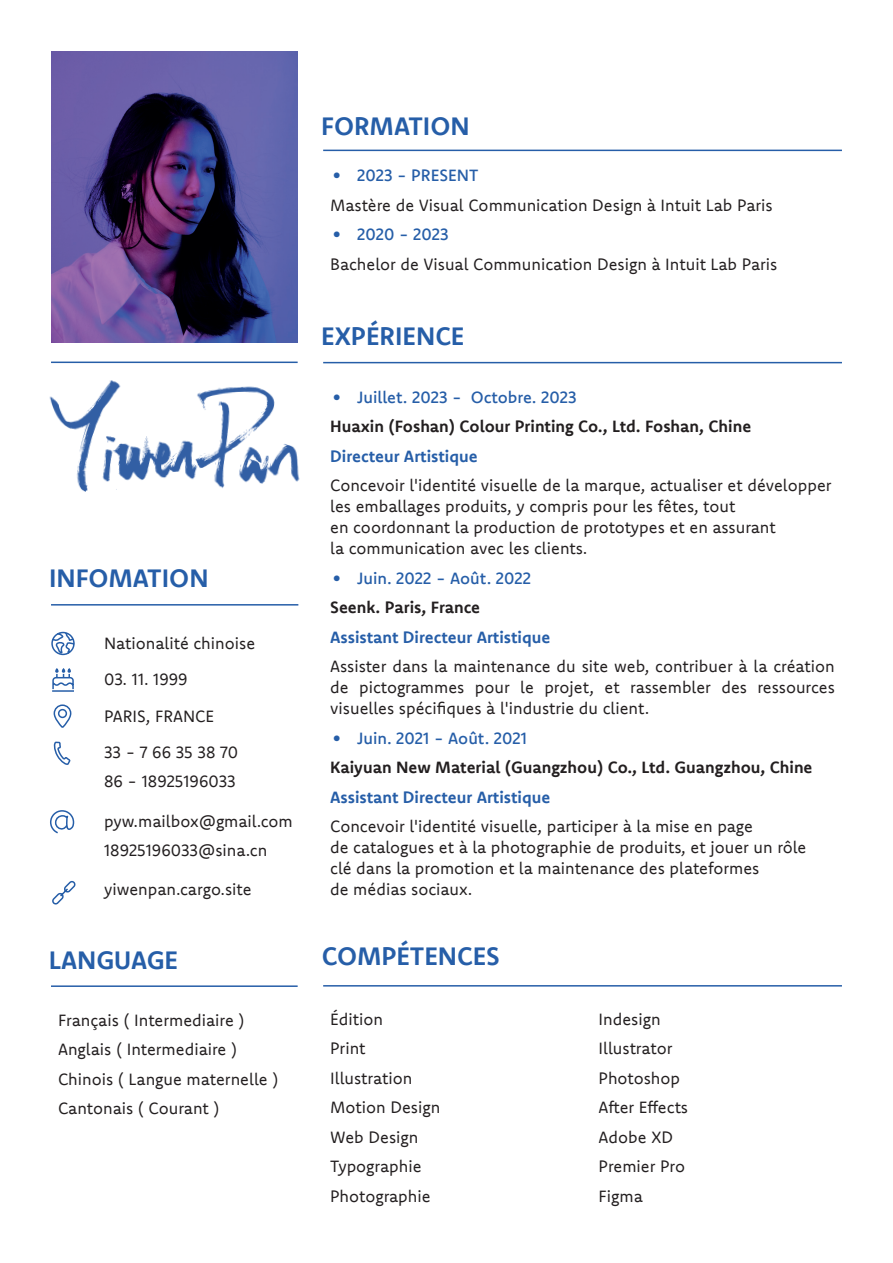
<style>
.page{position:relative;width:893px;height:1263px;background:#fff}
.page>*{position:absolute;margin:0;border:0;box-sizing:border-box;transform-origin:0 0}
.t1{font:700 25.5px "Komet";color:#265ea8}
.t2{font:16.5px/29.5px "Komet";color:#231f20}
.t3{font:700 16.5px "Komet";color:#231f20}
.t4{font:500 16.5px "Komet";color:#265ea8}
.t5{font:700 16.5px "Komet";color:#265ea8}
</style>
<div class="page">
<hr style="left:51px;top:362px;width:247px;height:1px;background:#265ea8">
<hr style="left:51px;top:985px;width:247px;height:2px;background:#265ea8">
<hr style="left:323px;top:150px;width:519px;height:1px;background:#265ea8">
<hr style="left:323px;top:985px;width:519px;height:1px;background:#265ea8">
<hr style="left:323px;top:362px;width:519px;height:1px;background:#265ea8">
<img style="left:51px;top:51px;width:247px;height:291px">
<hr style="left:51px;top:604px;width:247px;height:1px;background:#265ea8">
<svg style="left:51px;top:631px;width:24px;height:25px"></svg>
<svg style="left:52px;top:669px;width:22px;height:23px"></svg>
<svg style="left:54px;top:741px;width:17px;height:24px"></svg>
<svg style="left:50px;top:810px;width:25px;height:24px"></svg>
<svg style="left:53px;top:704px;width:19px;height:24px"></svg>
<svg style="left:52px;top:880px;width:23px;height:25px"></svg>
<img style="left:49px;top:380px;width:251px;height:112px">
<h1 class="t1" style="left:49px;top:562px;width:161px">INFOMATION</h1>
<p class="t2" style="left:104px;top:628px;width:153px">Nationalité chinoise</p>
<p class="t2" style="left:104px;top:664px;width:85px">03. 11. 1999</p>
<p class="t2" style="left:104px;top:700px;width:112px">PARIS, FRANCE</p>
<p class="t2" style="left:104px;top:737px;width:136px">33 - 7 66 35 38 70<br>86 - 18925196033</p>
<p class="t2" style="left:104px;top:806px;width:190px">pyw.mailbox@gmail.com<br>18925196033@sina.cn</p>
<p class="t2" style="left:104px;top:874px;width:149px">yiwenpan.cargo.site</p>
<h1 class="t1" style="left:49px;top:943px;width:131px">LANGUAGE</h1>
<p class="t2" style="left:58px;top:1005px;width:222px">Français ( Intermediaire )<br>Anglais ( Intermediaire )<br>Chinois ( Langue maternelle )<br>Cantonais ( Courant )</p>
<h1 class="t1" style="left:321px;top:109px;width:150px">FORMATION</h1>
<p class="t4" style="left:332px;top:165px;width:148px">• 2023 - PRESENT</p>
<p class="t2" style="left:330px;top:190px;width:444px">Mastère de Visual Communication Design à Intuit Lab Paris</p>
<p class="t4" style="left:332px;top:224px;width:118px">• 2020 - 2023</p>
<p class="t2" style="left:330px;top:249px;width:449px">Bachelor de Visual Communication Design à Intuit Lab Paris</p>
<h1 class="t1" style="left:321px;top:320px;width:145px">EXPÉRIENCE</h1>
<p class="t4" style="left:332px;top:386px;width:246px">• Juillet. 2023 - Octobre. 2023</p>
<p class="t3" style="left:330px;top:416px;width:423px">Huaxin (Foshan) Colour Printing Co., Ltd. Foshan, Chine</p>
<p class="t5" style="left:330px;top:445px;width:149px">Directeur Artistique</p>
<p class="t2" style="left:330px;top:475px;width:503px;line-height:21px">Concevoir l'identité visuelle de la marque, actualiser et développer les emballages produits, y compris pour les fêtes, tout<br>en coordonnant la production de prototypes et en assurant<br>la communication avec les clients.</p>
<p class="t4" style="left:332px;top:567px;width:201px">• Juin. 2022 - Août. 2022</p>
<p class="t3" style="left:330px;top:597px;width:152px">Seenk. Paris, France</p>
<p class="t5" style="left:330px;top:626px;width:222px">Assistant Directeur Artistique</p>
<p class="t2" style="left:330px;top:656px;width:506px;line-height:21px;text-align:justify">Assister dans la maintenance du site web, contribuer à la création de pictogrammes pour le projet, et rassembler des ressources visuelles spécifiques à l'industrie du client.</p>
<p class="t4" style="left:332px;top:727px;width:197px">• Juin. 2021 - Août. 2021</p>
<p class="t3" style="left:330px;top:757px;width:484px">Kaiyuan New Material (Guangzhou) Co., Ltd. Guangzhou, Chine</p>
<p class="t5" style="left:330px;top:786px;width:222px">Assistant Directeur Artistique</p>
<p class="t2" style="left:330px;top:816px;width:478px;line-height:21px">Concevoir l'identité visuelle, participer à la mise en page<br>de catalogues et à la photographie de produits, et jouer un rôle clé dans la promotion et la maintenance des plateformes<br>de médias sociaux.</p>
<h1 class="t1" style="left:322px;top:940px;width:179px">COMPÉTENCES</h1>
<p class="t2" style="left:330px;top:1004px;width:112px">Édition<br>Print<br>Illustration<br>Motion Design<br>Web Design<br>Typographie<br>Photographie</p>
<p class="t2" style="left:599px;top:1004px;width:91px">Indesign<br>Illustrator<br>Photoshop<br>After Effects<br>Adobe XD<br>Premier Pro<br>Figma</p>
</div>
